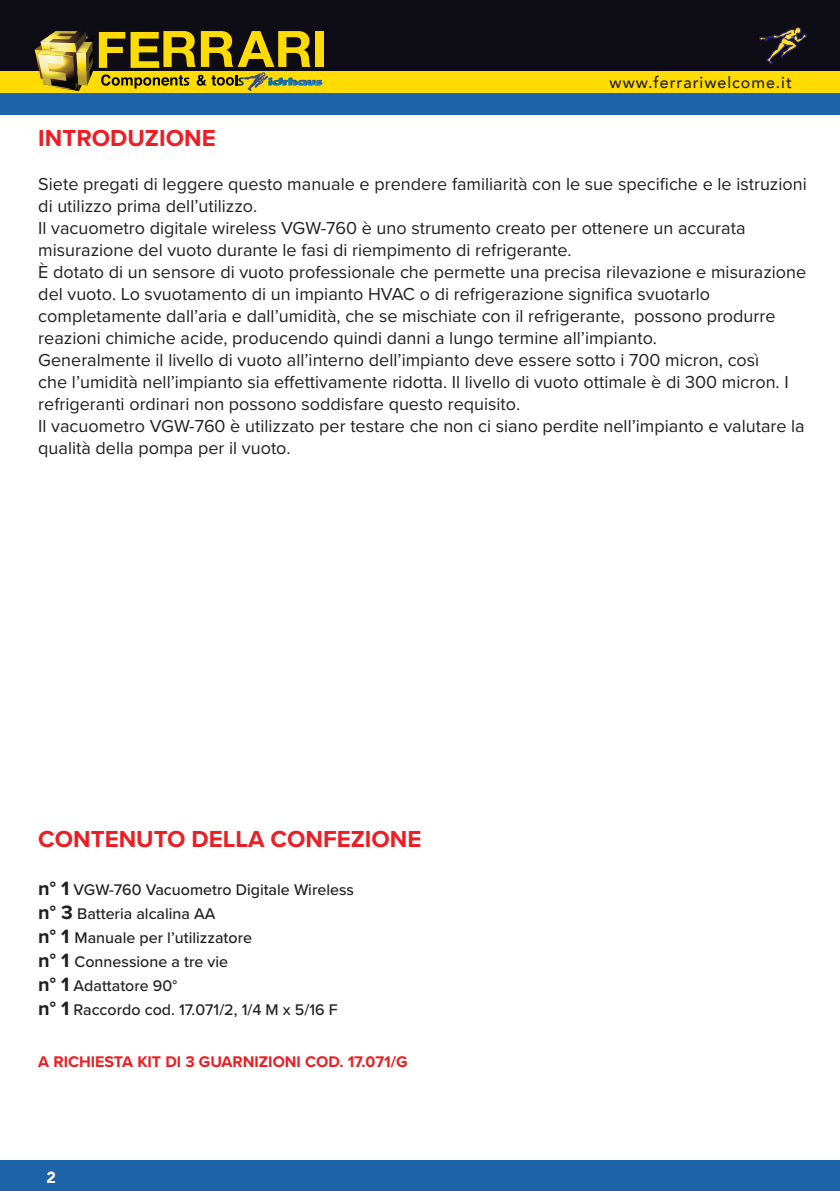
<style>
.page{position:relative;width:840px;height:1191px;background:#fff}
.page>*{position:absolute;margin:0;border:0;box-sizing:border-box;transform-origin:0 0}
.Stile_di_paragrafo_2{font:700 24px "Proxima Nova";color:#ee1d23}
.t1{font:18px/22px "Proxima Nova";color:#231f20}
.t2{font:500 16px "Proxima Nova";color:#231f20}
.Stile_di_paragrafo_2-2{font:700 16px "Proxima Nova";color:#ee1d23}
.t3{font:500 16px "Avenir";letter-spacing:.06em;color:#231f20}
.t4{font:900 16px "Avenir";color:#fff}
.s1{font-weight:700;font-size:20px}
</style>
<div class="page">
<div style="left:0;top:71px;width:839px;height:22px;background:#ffdc01"></div>
<hr style="left:839px;top:1159px;width:1px;height:32px;background:#1c63a7">
<div style="left:0;top:1159px;width:839px;height:32px;background:#1c63a7"></div>
<svg style="left:839px;top:71px;width:1px;height:44px"></svg>
<div style="left:0;top:93px;width:839px;height:22px;background:#1c63a7"></div>
<hr style="left:839px;top:0;width:1px;height:71px;background:#0e0c14">
<div style="left:0;top:0;width:839px;height:71px;background:#0e0c14"></div>
<div style="left:315px;top:31px;width:9px;height:36px;background:#ffdc01"></div>
<svg style="left:35px;top:31px;width:287px;height:60px"></svg>
<svg style="left:759px;top:27px;width:47px;height:37px"></svg>
<p class="t3" style="left:609px;top:69px;width:184px">www.ferrariwelcome.it</p>
<p class="Stile_di_paragrafo_2" style="left:38px;top:120px;width:179px">INTRODUZIONE</p>
<p class="t1" style="left:38px;top:172px;width:769px">Siete pregati di leggere questo manuale e prendere familiarità con le sue specifiche e le istruzioni di utilizzo prima dell’utilizzo.</p>
<p class="t1" style="left:38px;top:216px;width:708px">Il vacuometro digitale wireless VGW-760 è uno strumento creato per ottenere un accurata misurazione del vuoto durante le fasi di riempimento di refrigerante.</p>
<p class="t1" style="left:38px;top:260px;width:769px">È dotato di un sensore di vuoto professionale che permette una precisa rilevazione e misurazione del vuoto. Lo svuotamento di un impianto HVAC o di refrigerazione significa svuotarlo completamente dall’aria e dall’umidità, che se mischiate con il refrigerante, possono produrre reazioni chimiche acide, producendo quindi danni a lungo termine all’impianto.</p>
<p class="t1" style="left:38px;top:348px;width:751px">Generalmente il livello di vuoto all’interno dell’impianto deve essere sotto i 700 micron, così che l’umidità nell’impianto sia effettivamente ridotta. Il livello di vuoto ottimale è di 300 micron. I refrigeranti ordinari non possono soddisfare questo requisito.</p>
<p class="t1" style="left:38px;top:414px;width:767px">Il vacuometro VGW-760 è utilizzato per testare che non ci siano perdite nell’impianto e valutare la qualità della pompa per il vuoto.</p>
<p class="Stile_di_paragrafo_2" style="left:38px;top:821px;width:384px">CONTENUTO DELLA CONFEZIONE</p>
<p class="t2" style="left:38px;top:877px;width:317px"><span class="s1">n° 1</span> VGW-760 Vacuometro Digitale Wireless</p>
<p class="t2" style="left:38px;top:901px;width:179px"><span class="s1">n° 3</span> Batteria alcalina AA</p>
<p class="t2" style="left:38px;top:925px;width:215px"><span class="s1">n° 1</span> Manuale per l’utilizzatore</p>
<p class="t2" style="left:38px;top:949px;width:191px"><span class="s1">n° 1</span> Connessione a tre vie</p>
<p class="t2" style="left:38px;top:973px;width:140px"><span class="s1">n° 1</span> Adattatore 90°</p>
<p class="t2" style="left:38px;top:997px;width:301px"><span class="s1">n° 1</span> Raccordo cod. 17.071/2, 1/4 M x 5/16 F</p>
<p class="Stile_di_paragrafo_2-2" style="left:38px;top:1050px;width:370px">A RICHIESTA KIT DI 3 GUARNIZIONI COD. 17.071/G</p>
<p class="t4" style="left:46px;top:1163px;width:11px">2</p>
</div>
